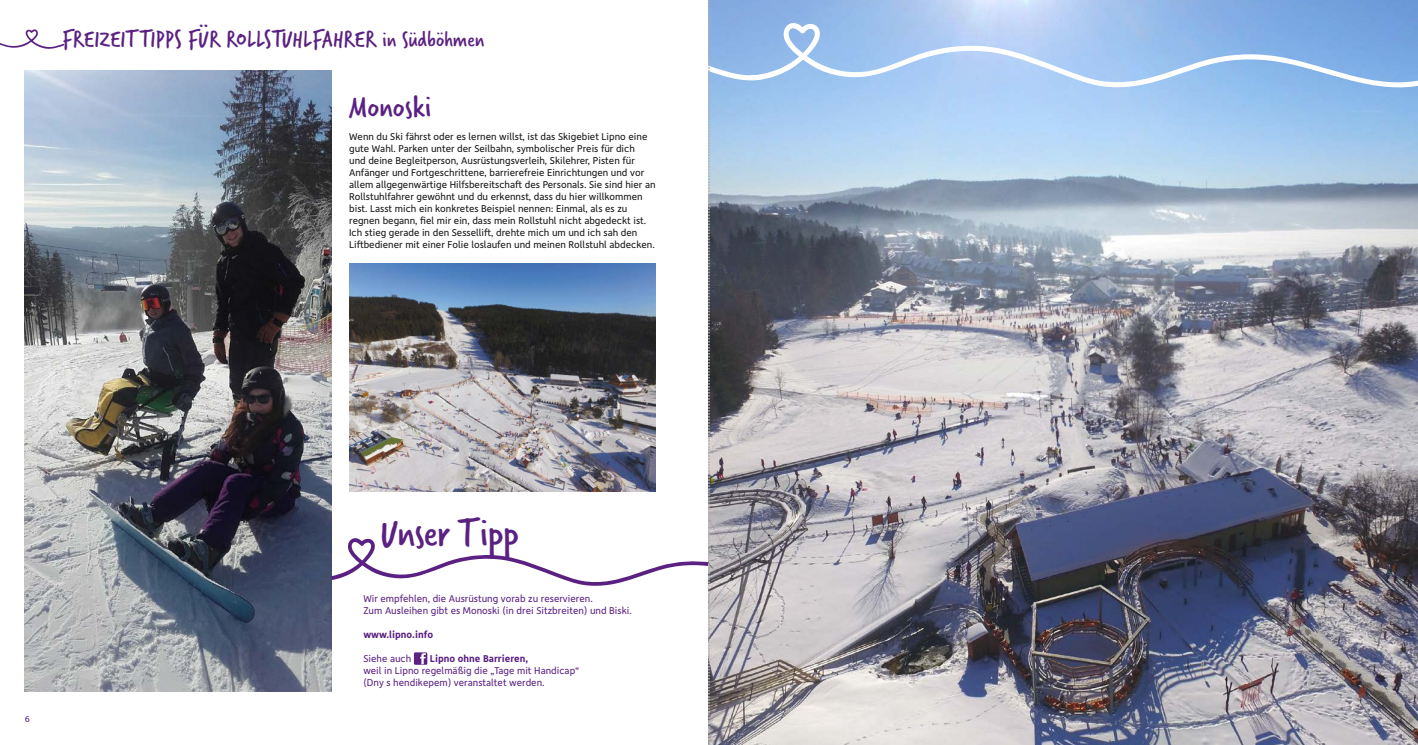
<style>
.page{position:relative;width:1418px;height:745px;background:#fff}
.page>*{position:absolute;margin:0;border:0;box-sizing:border-box;transform-origin:0 0}
.t1{font:42.38px "Verveine Corp";letter-spacing:-.01em;color:#5b2182}
.t2{font:32.5px "Verveine Corp";color:#5b2182}
.t3{font:25.62px "Verveine Corp";color:#5b2182}
.t4{font:10px/12px "Depot";color:#181716}
.t5{font:10px/12px "Depot";color:#5b2182}
.t6{font:700 10px "Depot";color:#5b2182}
.t7{font:8.75px "Depot";color:#5b2182}
.s1{font-size:22.62px}
</style>
<div class="page">
<img style="left:25px;top:71px;width:306px;height:620px">
<svg style="left:0;top:29px;width:65px;height:20px"></svg>
<img style="left:832px;top:0;width:585px;height:744px">
<svg style="left:832px;top:21px;width:585px;height:77px;background:#a0c3ef"></svg>
<svg style="left:331px;top:0;width:501px;height:744px"></svg>
<h3 class="t3" style="left:62px;top:21px;width:424px">FREIZEITTIPPS FÜR ROLLSTUHLFAHRER <span class="s1">in Südböhmen</span></h3>
<h2 class="t2" style="left:349px;top:84px;width:83px">Monoski</h2>
<p class="t4" style="left:349px;top:130px;width:308px">Wenn du Ski fährst oder es lernen willst, ist das Skigebiet Lipno eine gute Wahl. Parken unter der Seilbahn, symbolischer Preis für dich<br>und deine Begleitperson, Ausrüstungsverleih, Skilehrer, Pisten für Anfänger und Fortgeschrittene, barrierefreie Einrichtungen und vor allem allgegenwärtige Hilfsbereitschaft des Personals. Sie sind hier an Rollstuhlfahrer gewöhnt und du erkennst, dass du hier willkommen bist. Lasst mich ein konkretes Beispiel nennen: Einmal, als es zu regnen begann, fiel mir ein, dass mein Rollstuhl nicht abgedeckt ist.<br>Ich stieg gerade in den Sessellift, drehte mich um und ich sah den Liftbediener mit einer Folie loslaufen und meinen Rollstuhl abdecken.</p>
<p class="t7" style="left:25px;top:712px;width:7px">6</p>
<h1 class="t1" style="left:380px;top:503px;width:141px">Unser Tipp</h1>
<p class="t5" style="left:363px;top:591px;width:270px">Wir empfehlen, die Ausrüstung vorab zu reservieren.<br>Zum Ausleihen gibt es Monoski (in drei Sitzbreiten) und Biski.</p>
<p class="t6" style="left:363px;top:627px;width:71px">www.lipno.info</p>
<p class="t5" style="left:363px;top:651px;width:49px">Siehe auch</p>
<p class="t6" style="left:430px;top:651px;width:100px">Lipno ohne Barrieren,</p>
<p class="t5" style="left:363px;top:663px;width:217px">weil in Lipno regelmäßig die „Tage mit Handicap“ (Dny s hendikepem) veranstaltet werden.</p>
</div>
